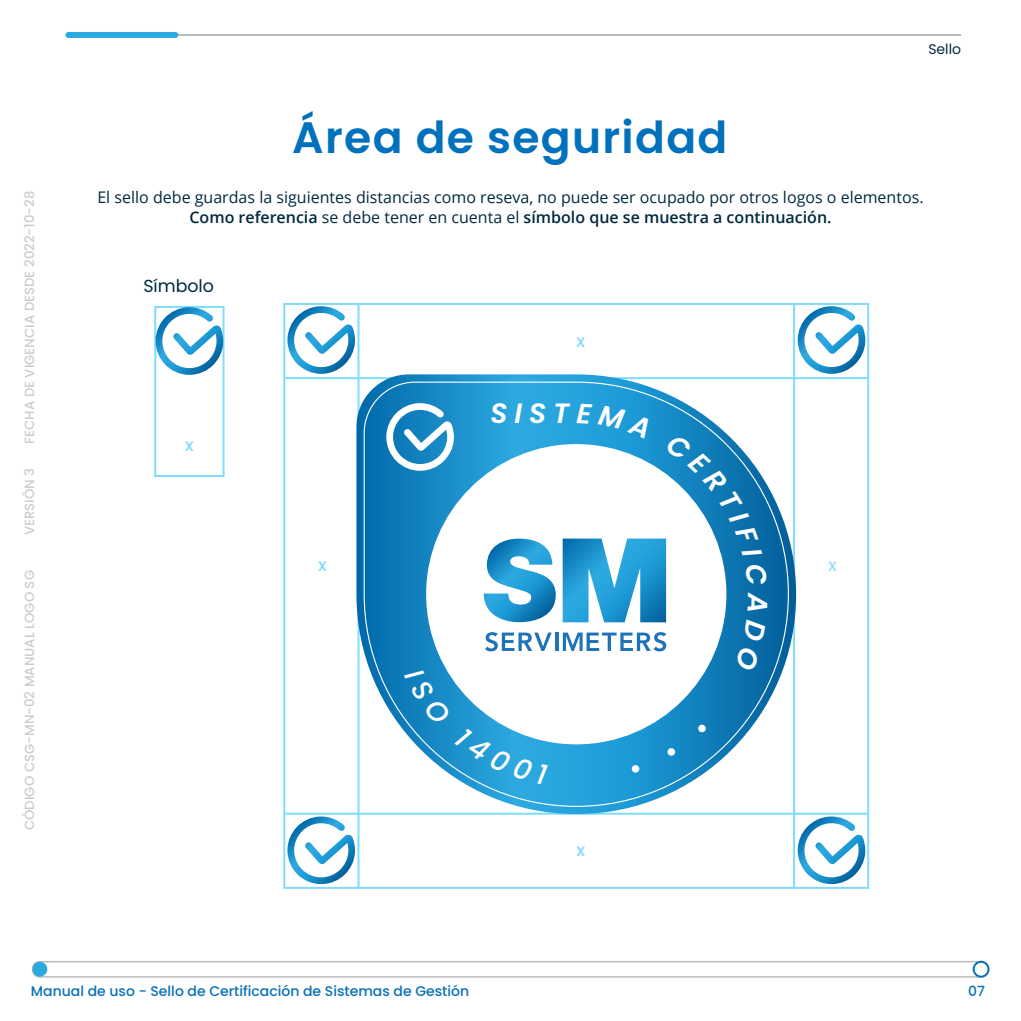
<style>
.page{position:relative;width:1021px;height:1021px;background:#fff}
.page>*{position:absolute;margin:0;border:0;box-sizing:border-box;transform-origin:0 0}
.t1{font:600 44px "Poppins";letter-spacing:.03em;color:#0071bc}
.t2{font:italic 600 28px "Poppins";color:#fff}
.t3{font:17.4px "Poppins";color:#00293f}
.t4{font:500 17.2px "Poppins";color:#81dcfc}
.t5{font:17.2px "Poppins";color:#81dcfc}
.t6{font:16px/20px "Open Sans";color:#00293f;text-align:center}
.t7{font:500 14px "Poppins";color:#0971b7}
.t8{font:14px "Poppins";color:#00293f}
.t9{font:500 13.2px "Poppins";color:#ccc}
.s1{font-weight:600}
</style>
<div class="page">
<div style="left:32px;top:960px;width:956px;height:17px;border:2px solid #bcbbbb;border-radius:7px"></div>
<div style="left:32px;top:961px;width:15px;height:15px;background:#2baae2;border-radius:50%"></div>
<div style="left:972px;top:960px;width:17px;height:17px;border:2px solid #0971b7;border-radius:50%"></div>
<div style="left:154px;top:306px;width:70px;height:171px;border:2px solid #81dcfc"></div>
<hr style="left:284px;top:303px;width:583px;height:2px;background:#81dcfc">
<hr style="left:283px;top:303px;width:2px;height:583px;background:#81dcfc">
<hr style="left:357px;top:304px;width:2px;height:584px;background:#81dcfc">
<hr style="left:285px;top:377px;width:583px;height:2px;background:#81dcfc">
<hr style="left:285px;top:812px;width:583px;height:2px;background:#81dcfc">
<hr style="left:283px;top:886px;width:586px;height:2px;background:#81dcfc">
<hr style="left:793px;top:304px;width:2px;height:584px;background:#81dcfc">
<hr style="left:867px;top:303px;width:2px;height:583px;background:#81dcfc">
<svg style="left:356px;top:374px;width:440px;height:440px"></svg>
<svg style="left:363px;top:381px;width:426px;height:425px"></svg>
<svg style="left:386px;top:403px;width:68px;height:68px"></svg>
<svg style="left:156px;top:307px;width:67px;height:68px"></svg>
<svg style="left:631px;top:764px;width:8px;height:8px"></svg>
<div style="left:667px;top:748px;width:8px;height:8px;background:#fff;border-radius:50%"></div>
<div style="left:698px;top:724px;width:8px;height:8px;background:#fff;border-radius:50%"></div>
<svg style="left:483px;top:538px;width:72px;height:84px"></svg>
<svg style="left:485px;top:632px;width:66px;height:19px"></svg>
<hr style="left:555px;top:632px;width:3px;height:19px;background:#1e72b7">
<svg style="left:287px;top:306px;width:68px;height:68px"></svg>
<svg style="left:797px;top:306px;width:68px;height:68px"></svg>
<svg style="left:287px;top:816px;width:68px;height:68px"></svg>
<svg style="left:797px;top:816px;width:68px;height:68px"></svg>
<hr style="left:68px;top:34px;width:893px;height:2px;background:#bcbbbb">
<div style="left:68px;top:32px;width:107px;height:6px;background:#2baae2"></div>
<svg style="left:562px;top:403px;width:205px;height:268px"></svg>
<svg style="left:404px;top:667px;width:144px;height:118px"></svg>
<p class="t9" style="left:22px;top:443px;width:254px;rotate:-90deg">FECHA DE VIGENCIA DESDE 2022-10-28</p>
<p class="t9" style="left:22px;top:535px;width:69px;rotate:-90deg">VERSIÓN 3</p>
<p class="t9" style="left:22px;top:830px;width:261px;rotate:-90deg">CÓDIGO CSG-MN-02 MANUAL LOGO SG</p>
<p class="t8" style="left:928px;top:41px;width:34px">Sello</p>
<h1 class="t1" style="left:292px;top:112px;width:436px">Área de seguridad</h1>
<p class="t6" style="left:97px;top:187px;width:827px">El sello debe guardas la siguientes distancias como reseva, no puede ser ocupado por otros logos o elementos.<br><span class="s1">Como referencia</span> se debe tener en cuenta el <span class="s1">símbolo que se muestra a continuación.</span></p>
<p class="t3" style="left:143px;top:276px;width:72px">Símbolo</p>
<p class="t4" style="left:185px;top:435px;width:10px">x</p>
<p class="t4" style="left:576px;top:331px;width:10px">x</p>
<h2 class="t2" style="left:490px;top:397px;width:80px">SIST</h2>
<p class="t4" style="left:318px;top:554px;width:10px">x</p>
<p class="t5" style="left:828px;top:554px;width:10px">x</p>
<p class="t4" style="left:576px;top:840px;width:10px">x</p>
<p class="t7" style="left:31px;top:982px;width:440px">Manual de uso - Sello de Certificación de Sistemas de Gestión</p>
<p class="t7" style="left:968px;top:982px;width:18px">07</p>
</div>
